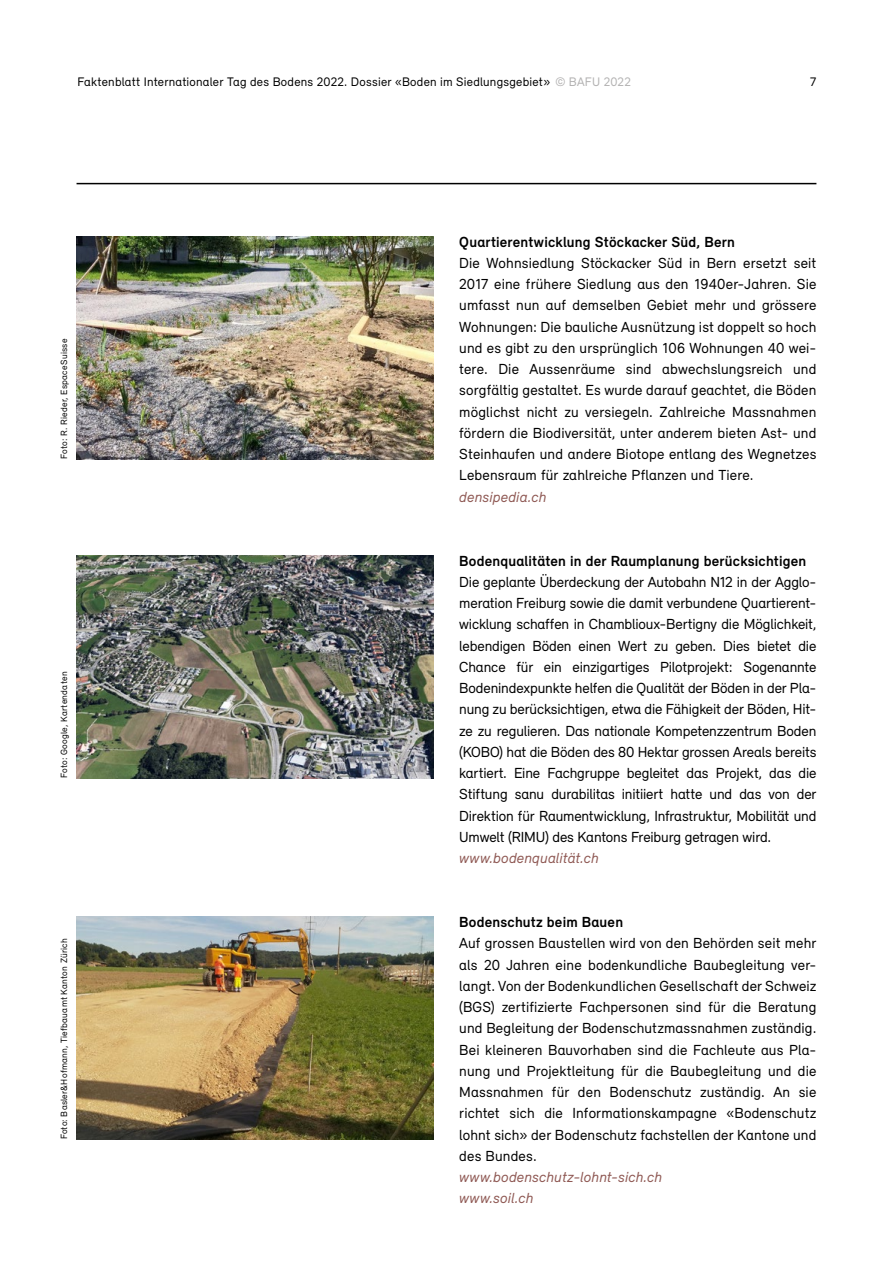
<style>
.page{position:relative;width:893px;height:1263px;background:#fff}
.page>*{position:absolute;margin:0;border:0;box-sizing:border-box;transform-origin:0 0}
.t1{font:15px/21.3px "Relevant";letter-spacing:.01em;color:#000;text-align:justify}
.t2{font:700 15px "Relevant";letter-spacing:.015em;color:#000}
.t3{font:italic 15px/21.3px "Relevant";letter-spacing:.01em;color:#8f5954}
.t4{font:12.75px "Relevant";letter-spacing:.02em;color:#000}
.t5{font:9.3px "Relevant";letter-spacing:.025em;color:#000}
.s1{color:#b3b2b2}
</style>
<div class="page">
<img style="left:77px;top:236px;width:357px;height:223px">
<img style="left:77px;top:916px;width:357px;height:223px">
<img style="left:77px;top:555px;width:357px;height:223px">
<hr style="left:77px;top:183px;width:739px;height:1px;background:#000">
<p class="t4" style="left:77px;top:74px;width:555px">Faktenblatt Internationaler Tag des Bodens 2022. Dossier «Boden im Siedlungsgebiet» <span class="s1">© BAFU 2022</span></p>
<p class="t4" style="left:810px;top:74px;width:8px">7</p>
<p class="t5" style="left:59px;top:459px;width:122px;rotate:-90deg">Foto: R. Rieder, EspaceSuisse</p>
<p class="t5" style="left:59px;top:778px;width:108px;rotate:-90deg">Foto: Google, Kartendaten</p>
<p class="t5" style="left:59px;top:1139px;width:203px;rotate:-90deg">Foto: Basler&amp;Hofmann, Tiefbauamt Kanton Zürich</p>
<p class="t2" style="left:459px;top:233px;width:277px">Quartierentwicklung Stöckacker Süd, Bern</p>
<p class="t1" style="left:459px;top:252px;width:359px">Die Wohnsiedlung Stöckacker Süd in Bern ersetzt seit 2017 eine frühere Siedlung aus den 1940er-Jahren. Sie umfasst nun auf demselben Gebiet mehr und grössere Wohnungen: Die bauliche Ausnützung ist doppelt so hoch und es gibt zu den ursprünglich 106 Wohnungen 40 wei&shy;tere. Die Aussenräume sind abwechslungsreich und sorgfältig gestaltet. Es wurde darauf geachtet, die Böden möglichst nicht zu versiegeln. Zahlreiche Massnahmen fördern die Biodiversität, unter anderem bieten Ast- und Steinhaufen und andere Biotope entlang des Wegnetzes Lebensraum für zahlreiche Pflanzen und Tiere.</p>
<p class="t3" style="left:459px;top:486px;width:89px">densipedia.ch</p>
<p class="t2" style="left:459px;top:552px;width:349px">Bodenqualitäten in der Raumplanung berücksichtigen</p>
<p class="t1" style="left:459px;top:571px;width:359px">Die geplante Überdeckung der Autobahn N12 in der Agglo&shy;meration Freiburg sowie die damit verbundene Quartierent&shy;wicklung schaffen in Chamblioux-Bertigny die Möglichkeit, lebendigen Böden einen Wert zu geben. Dies bietet die Chance für ein einzigartiges Pilotprojekt: Sogenannte Bodenindexpunkte helfen die Qualität der Böden in der Pla&shy;nung zu berücksichtigen, etwa die Fähigkeit der Böden, Hit&shy;ze zu regulieren. Das nationale Kompetenzzentrum Boden (KOBO) hat die Böden des 80 Hektar grossen Areals bereits kartiert. Eine Fachgruppe begleitet das Projekt, das die Stiftung sanu durabilitas initiiert hatte und das von der Direktion für Raumentwicklung, Infrastruktur, Mobilität und Umwelt (RIMU) des Kantons Freiburg getragen wird.</p>
<p class="t3" style="left:459px;top:847px;width:141px">www.bodenqualität.ch</p>
<p class="t2" style="left:459px;top:913px;width:165px">Bodenschutz beim Bauen</p>
<p class="t1" style="left:459px;top:932px;width:359px">Auf grossen Baustellen wird von den Behörden seit mehr als 20 Jahren eine bodenkundliche Baubegleitung ver&shy;langt. Von der Bodenkundlichen Gesellschaft der Schweiz (BGS) zertifizierte Fachpersonen sind für die Beratung und Begleitung der Bodenschutzmassnahmen zuständig.<br>Bei kleineren Bauvorhaben sind die Fachleute aus Pla&shy;nung und Projektleitung für die Baubegleitung und die Massnahmen für den Bodenschutz zuständig. An sie richtet sich die Informationskampagne «Bodenschutz lohnt sich» der Bodenschutz fachstellen der Kantone und des Bundes.</p>
<p class="t3" style="left:459px;top:1166px;width:204px">www.bodenschutz-lohnt-sich.ch www.soil.ch</p>
</div>
